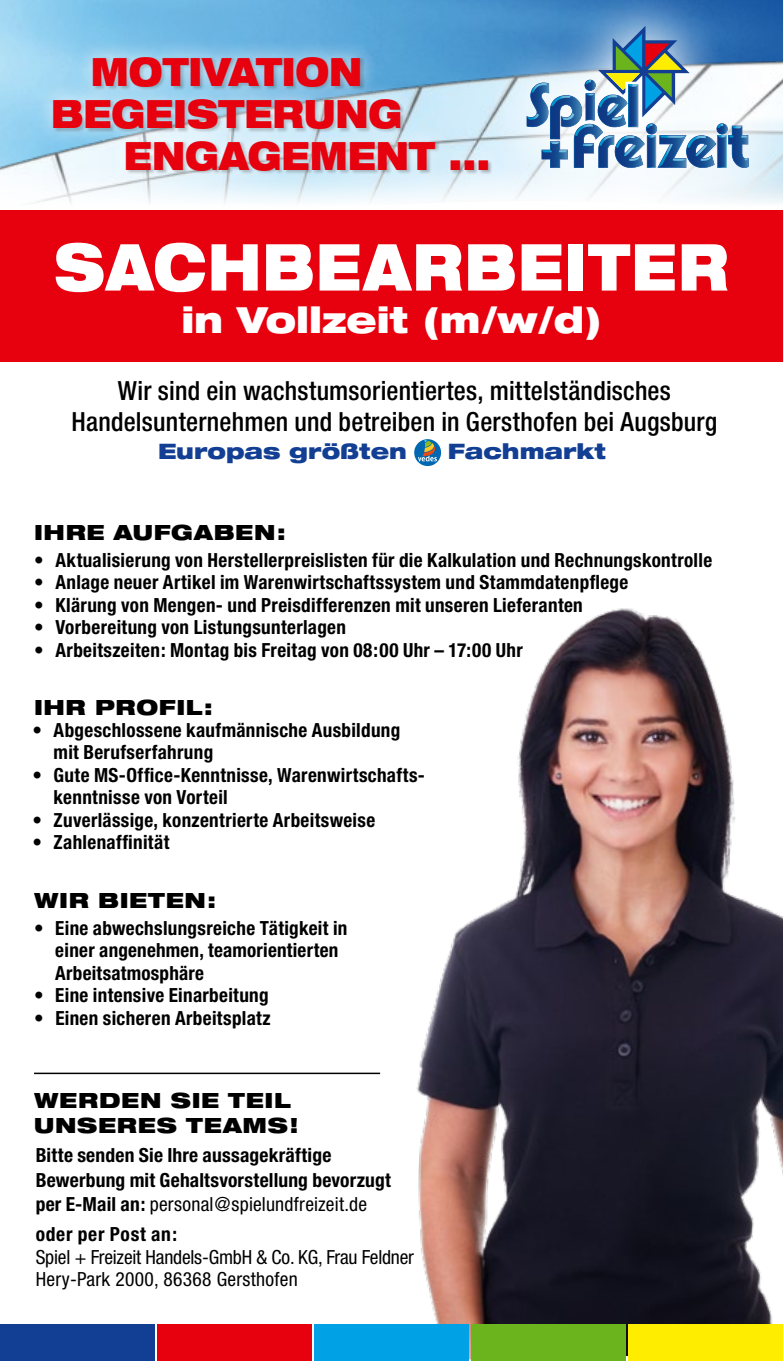
<style>
.page{position:relative;width:783px;height:1361px;background:#fff}
.page>*{position:absolute;margin:0;border:0;box-sizing:border-box;transform-origin:0 0}
.t1{font:900 expanded 64.8px "Helvetica Neue";letter-spacing:.025em;color:#fff;scale:.81 1}
.t2{font:900 expanded 39px "Helvetica Neue";color:#e7000e;scale:.83 1}
.t3{font:900 expanded 36px "Helvetica Neue";letter-spacing:-.005em;color:#fff}
.t4{font:500 condensed 26.4px/30.6px "Helvetica Neue";letter-spacing:.01em;color:#000;text-align:center}
.t5{font:900 expanded 21.3px "Helvetica Neue";color:#123f93}
.t6{font:900 expanded 21px/25.2px "Helvetica Neue";letter-spacing:.035em;color:#000}
.t7{font:700 condensed 19.5px/22.5px "Helvetica Neue";letter-spacing:.015em;color:#000}
.t8{font:condensed 19.5px/22.5px "Helvetica Neue";letter-spacing:-.01em;color:#000}
.t9{font:condensed 19.5px/30.9px "Helvetica Neue";letter-spacing:.01em;color:#000}
.s1{font-size:42.9px}
.s2{font-weight:700}
</style>
<div class="page">
<img style="left:0;top:0;width:479px;height:60px">
<img style="left:0;top:60px;width:479px;height:151px">
<svg style="left:479px;top:0;width:303px;height:211px"></svg>
<svg style="left:526px;top:26px;width:222px;height:143px"></svg>
<img style="left:416px;top:608px;width:366px;height:753px">
<div style="left:0;top:211px;width:782px;height:151px;background:#e7000e"></div>
<div style="left:35px;top:38px;width:470px;height:149px;background:#fff;opacity:.75"></div>
<hr style="left:34px;top:1072px;width:346px;height:2px;background:#000">
<div style="left:628px;top:1324px;width:154px;height:37px;background:#ffed00"></div>
<div style="left:471px;top:1324px;width:154px;height:37px;background:#6cb41e"></div>
<div style="left:314px;top:1324px;width:154px;height:37px;background:#00a1e5"></div>
<div style="left:157px;top:1324px;width:155px;height:37px;background:#e7000e"></div>
<div style="left:0;top:1324px;width:155px;height:37px;background:#123f93"></div>
<svg style="left:414px;top:439px;width:27px;height:27px"></svg>
<svg style="left:418px;top:440px;width:19px;height:21px"></svg>
<h2 class="t2" style="left:91px;top:46px;width:329px">MOTIVATION</h2>
<h2 class="t2" style="left:51px;top:88px;width:424px">BEGEISTERUNG</h2>
<h2 class="t2" style="left:124px;top:130px;width:443px">ENGAGEMENT <span class="s1">...</span></h2>
<h1 class="t1" style="left:54px;top:225px;width:833px">SACHBEARBEITER</h1>
<h3 class="t3" style="left:181px;top:296px;width:421px">in Vollzeit (m/w/d)</h3>
<h3 class="t4" style="left:71px;top:375px;width:647px">Wir sind ein wachstumsorientiertes, mittelständisches<br>Handelsunternehmen und betreiben in Gersthofen bei Augsburg</h3>
<p class="t5" style="left:158px;top:437px;width:250px">Europas größten</p>
<p class="t5" style="left:447px;top:437px;width:159px">Fachmarkt</p>
<p class="t6" style="left:34px;top:519px;width:253px">IHRE AUFGABEN:</p>
<p class="t7" style="left:34px;top:548px;width:679px">• Aktualisierung von Herstellerpreislisten für die Kalkulation und Rechnungskontrolle</p>
<p class="t7" style="left:34px;top:571px;width:595px">• Anlage neuer Artikel im Warenwirtschaftssystem und Stammdatenpflege</p>
<p class="t7" style="left:34px;top:593px;width:550px">• Klärung von Mengen- und Preisdifferenzen mit unseren Lieferanten</p>
<p class="t7" style="left:34px;top:616px;width:313px">• Vorbereitung von Listungsunterlagen</p>
<p class="t7" style="left:34px;top:638px;width:490px">• Arbeitszeiten: Montag bis Freitag von 08:00 Uhr – 17:00 Uhr</p>
<p class="t6" style="left:34px;top:694px;width:180px">IHR PROFIL:</p>
<p class="t7" style="left:54px;top:718px;width:348px;text-indent:-21px">• Abgeschlossene kaufmännische Ausbildung mit Berufserfahrung</p>
<p class="t7" style="left:54px;top:763px;width:373px;text-indent:-21px">• Gute MS-Office-Kenntnisse, Warenwirtschafts&shy;kenntnisse von Vorteil</p>
<p class="t7" style="left:32px;top:808px;width:344px">• Zuverlässige, konzentrierte Arbeitsweise</p>
<p class="t7" style="left:32px;top:831px;width:138px">• Zahlenaffinität</p>
<p class="t6" style="left:34px;top:887px;width:183px">WIR BIETEN:</p>
<p class="t7" style="left:55px;top:916px;width:293px;text-indent:-21px">• Eine abwechslungsreiche Tätigkeit in einer angenehmen, teamorientierten<br>Arbeitsatmosphäre</p>
<p class="t7" style="left:34px;top:984px;width:236px">• Eine intensive Einarbeitung</p>
<p class="t7" style="left:34px;top:1006px;width:238px">• Einen sicheren Arbeitsplatz</p>
<p class="t6" style="left:34px;top:1087px;width:266px">WERDEN SIE TEIL<br>UNSERES TEAMS!</p>
<p class="t7" style="left:36px;top:1141px;width:356px;line-height:25.5px">Bitte senden Sie Ihre aussagekräftige<br>Bewerbung mit Gehaltsvorstellung bevorzugt</p>
<p class="t9" style="left:36px;top:1188px;width:333px"><span class="s2">per E-Mail an:</span> personal@spielundfreizeit.de <span class="s2">oder per Post an:</span></p>
<p class="t8" style="left:36px;top:1245px;width:380px">Spiel + Freizeit Handels-GmbH &amp; Co. KG, Frau Feldner<br>Hery-Park 2000, 86368 Gersthofen</p>
</div>
